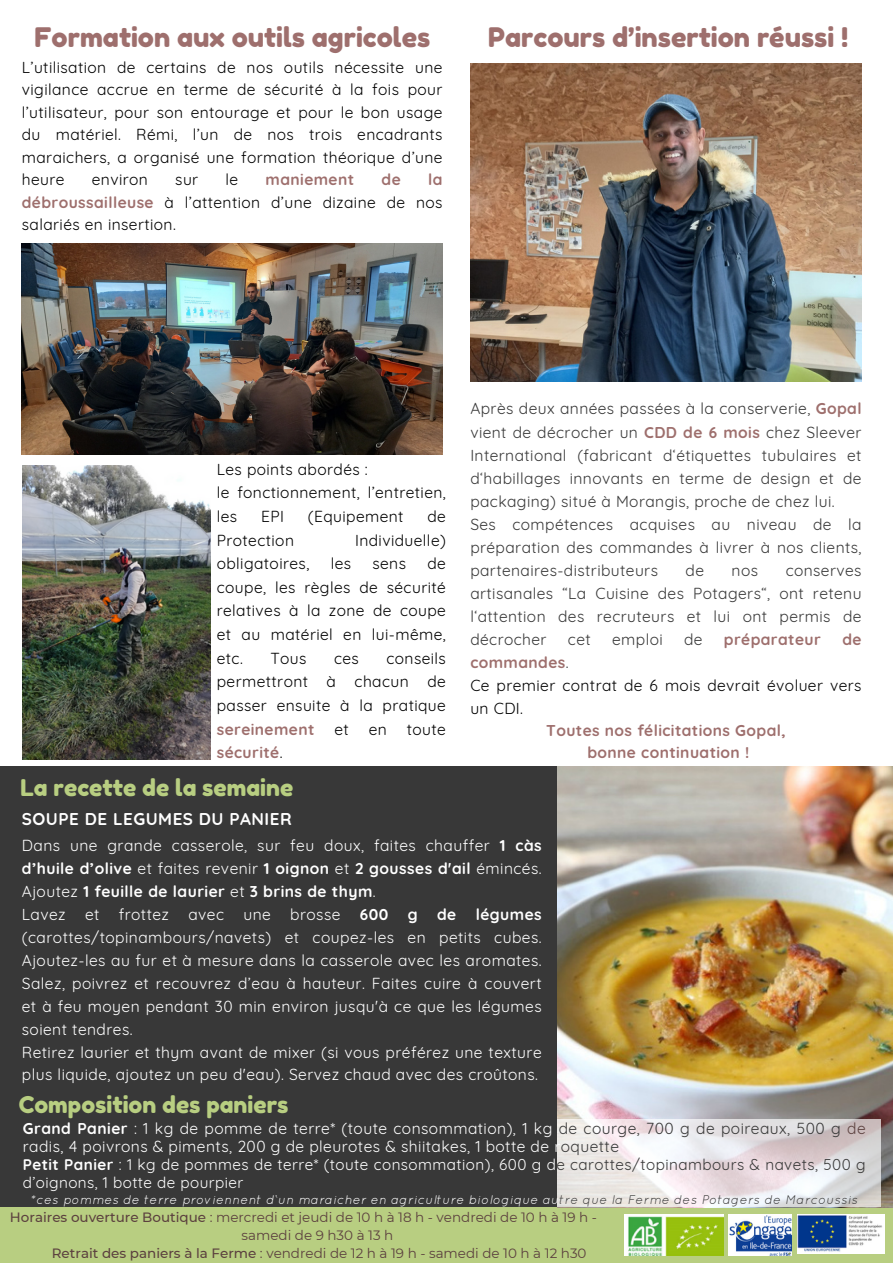
<style>
.page{position:relative;width:893px;height:1264px;background:#fff}
.page>*{position:absolute;margin:0;border:0;box-sizing:border-box;transform-origin:0 0}
.t1{font:26.85px "Fredoka One";color:#9e6f6d}
.t2{font:23.1px "Fredoka One";color:#b8ce81}
.t3{font:700 16.95px "Quicksand";letter-spacing:.03em;color:#fff}
.t4{font:15.6px/23px "Quicksand";letter-spacing:.03em;color:#fff}
.t5{font:15.6px/23.5px "Quicksand";letter-spacing:.025em;color:#000;text-align:justify}
.t6{font:15.6px/23.1px "Quicksand";letter-spacing:.025em;color:#383838;text-align:justify}
.t7{font:700 15.6px "Quicksand";letter-spacing:.025em;color:#9e6f6d}
.t8{font:15.3px/17.9px "Quicksand";letter-spacing:.03em;color:#fff}
.t9{font:13.5px/18px "Montserrat";color:#5c413f}
.t10{font:italic 12.6px "Quicksand";letter-spacing:.03em;color:#fff}
.s1{font-weight:700;color:#9e6f6d}
.s2{font-weight:400;color:#000}
.s3{font-weight:400;color:#383838}
.s4{font-weight:700}
.s5{color:#383838}
.s6{color:#5c413f}
.s7{font-weight:500}
</style>
<div class="page">
<div style="left:0;top:767px;width:558px;height:495px;background:#383838"></div>
<div style="left:0;top:1207px;width:892px;height:55px;background:#b8ce81"></div>
<img style="left:624px;top:1214px;width:99px;height:40px">
<img style="left:728px;top:1214px;width:63px;height:40px">
<img style="left:797px;top:1214px;width:87px;height:39px">
<img style="left:22px;top:243px;width:420px;height:212px">
<img style="left:23px;top:465px;width:188px;height:295px">
<img style="left:470px;top:63px;width:391px;height:318px">
<img style="left:558px;top:767px;width:334px;height:440px">
<svg style="left:558px;top:1119px;width:322px;height:87px"></svg>
<p class="t1" style="left:34px;top:21px;width:397px">Formation aux outils agricoles</p>
<p class="t5" style="left:22px;top:56px;width:422px;line-height:22.5px">L’utilisation de certains de nos outils nécessite une vigilance accrue en terme de sécurité à la fois pour l’utilisateur, pour son entourage et pour le bon usage du matériel. Rémi, l’un de nos trois encadrants maraichers, a organisé une formation théorique d’une heure</p>
<p class="t5" style="left:22px;top:168px;width:422px;line-height:22.5px;text-indent:406px"><span class="s1">la débroussailleuse</span> à l’attention d’une dizaine de nos salariés en insertion.</p>
<p class="t5" style="left:92px;top:167px;width:58px">environ</p>
<p class="t5" style="left:175px;top:167px;width:25px">sur</p>
<p class="t5" style="left:225px;top:167px;width:14px">le</p>
<p class="t7" style="left:265px;top:169px;width:90px">maniement</p>
<p class="t7" style="left:381px;top:169px;width:21px">de</p>
<p class="t1" style="left:488px;top:21px;width:361px">Parcours d’insertion réussi !</p>
<p class="t5" style="left:217px;top:457px;width:152px">Les points abordés :</p>
<p class="t5" style="left:217px;top:481px;width:230px">le fonctionnement, l’entretien, les</p>
<p class="t5" style="left:261px;top:504px;width:24px">EPI</p>
<p class="t5" style="left:308px;top:504px;width:97px">(Equipement</p>
<p class="t5" style="left:427px;top:504px;width:20px">de</p>
<p class="t5" style="left:217px;top:528px;width:79px">Protection</p>
<p class="t5" style="left:355px;top:528px;width:92px">Individuelle)</p>
<p class="t5" style="left:217px;top:551px;width:94px">obligatoires,</p>
<p class="t5" style="left:331px;top:551px;width:22px">les</p>
<p class="t5" style="left:372px;top:551px;width:35px">sens</p>
<p class="t5" style="left:217px;top:551px;width:230px;text-indent:211px">de coupe, les règles de sécurité relatives à la zone de coupe et au matériel en lui-même, etc.</p>
<p class="t5" style="left:217px;top:646px;width:230px;text-indent:170px">conseils permettront à chacun de passer ensuite à la pratique <span class="s1">sereinement</span></p>
<p class="t5" style="left:270px;top:646px;width:38px">Tous</p>
<p class="t5" style="left:334px;top:646px;width:26px">ces</p>
<p class="t5" style="left:334px;top:717px;width:16px">et</p>
<p class="t5" style="left:369px;top:717px;width:20px">en</p>
<p class="t5" style="left:407px;top:717px;width:41px">toute</p>
<p class="t7" style="left:217px;top:742px;width:67px">sécurité<span class="s2">.</span></p>
<p class="t2" style="left:20px;top:773px;width:274px">La recette de la semaine</p>
<p class="t6" style="left:470px;top:397px;width:392px">Après deux années passées à la conserverie, <span class="s1">Gopal </span>vient de décrocher un <span class="s1">CDD de 6 mois</span> chez Sleever International (fabricant d‘étiquettes tubulaires et d‘habillages innovants en terme de design et de packaging) situé à Morangis, proche de chez lui.</p>
<p class="t6" style="left:470px;top:512px;width:392px">Ses compétences acquises au niveau de la préparation des commandes à livrer à nos clients, partenaires-distributeurs</p>
<p class="t6" style="left:685px;top:558px;width:20px">de</p>
<p class="t6" style="left:731px;top:558px;width:28px">nos</p>
<p class="t6" style="left:470px;top:558px;width:392px;text-indent:315px">conserves artisanales “La Cuisine des Potagers“, ont retenu l‘attention des recruteurs et lui ont permis de décrocher</p>
<p class="t6" style="left:568px;top:627px;width:24px">cet</p>
<p class="t6" style="left:612px;top:627px;width:52px">emploi</p>
<p class="t6" style="left:684px;top:627px;width:20px">de</p>
<p class="t7" style="left:723px;top:629px;width:98px">préparateur</p>
<p class="t7" style="left:842px;top:629px;width:21px">de</p>
<p class="t7" style="left:470px;top:652px;width:100px">commandes<span class="s3">.</span></p>
<p class="t5" style="left:470px;top:673px;width:392px;line-height:23.1px">Ce premier contrat de 6 mois devrait évoluer vers un CDI.</p>
<p class="t7" style="left:546px;top:720px;width:241px">Toutes nos félicitations Gopal,</p>
<p class="t7" style="left:587px;top:742px;width:163px">bonne continuation !</p>
<p class="t3" style="left:22px;top:808px;width:271px">SOUPE DE LEGUMES DU PANIER</p>
<p class="t4" style="left:22px;top:834px;width:521px;text-align:justify">Dans une grande casserole, sur feu doux, faites chauffer <span class="s4">1 càs d’huile d’olive</span> et faites revenir <span class="s4">1 oignon</span> et <span class="s4">2 gousses d'ail</span> émincés.<br>Ajoutez <span class="s4">1 feuille de laurier</span> et <span class="s4">3 brins de thym</span>.</p>
<p class="t4" style="left:22px;top:902px;width:521px;text-align:justify">Lavez et frottez avec une brosse <span class="s4">600 g de légumes </span>(carottes/topinambours/navets) et coupez-les en petits cubes.<br>Ajoutez-les au fur et à mesure dans la casserole avec les aromates.<br>Salez, poivrez et recouvrez d’eau à hauteur. Faites cuire à couvert et à feu moyen pendant 30 min environ jusqu'à ce que les légumes soient tendres.</p>
<p class="t4" style="left:22px;top:1040px;width:521px">Retirez laurier et thym avant de mixer (si vous préférez une texture plus liquide, ajoutez un peu d'eau). Servez chaud avec des croûtons.</p>
<p class="t2" style="left:19px;top:1090px;width:271px">Composition des paniers</p>
<p class="t4" style="left:23px;top:1119px;width:844px;line-height:17.9px"><span class="s4">Grand Panier</span> : 1 kg de pomme de terre* (toute consommation), 1 kg <span class="s5">de courge, 700 g de poireaux, 500 g</span> <span class="s6">de </span>radis, 4 poivrons &amp; piments, 200 g de pleurotes &amp; shiitakes, 1 botte de r<span class="s5">oquette</span></p>
<p class="t8" style="left:23px;top:1155px;width:844px"><span class="s4">Petit Panier</span> : 1 kg de pommes de terre* (toute consommation), 600 g d<span class="s5">e carottes/topinambours &amp; navets, 500 g </span>d’oignons, 1 botte de pourpier</p>
<p class="t10" style="left:31px;top:1191px;width:828px">*ces pommes de terre proviennent d‘un maraicher en agriculture biologique au<span class="s5">tre que la Ferme des Potagers de Marcoussis</span></p>
<p class="t9" style="left:241px;top:1208px;width:357px;text-indent:-231px"><span class="s7">Horaires ouverture Boutique</span> : mercredi et jeudi de 10 h à 18 h - vendredi de 10 h à 19 h - samedi de 9 h30 à 13 h</p>
<p class="t9" style="left:52px;top:1244px;width:536px"><span class="s7">Retrait des paniers à la Ferme</span> : vendredi de 12 h à 19 h - samedi de 10 h à 12 h30</p>
</div>
